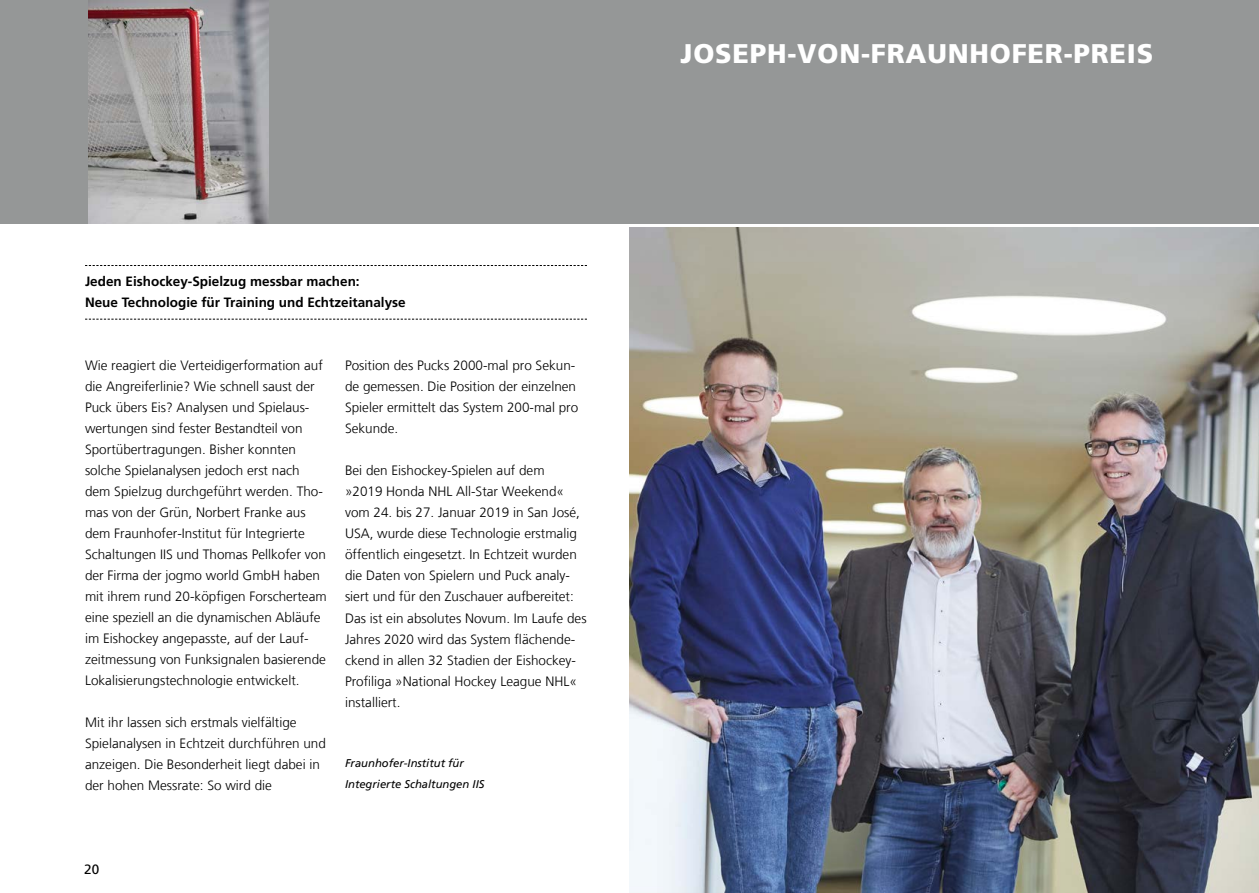
<style>
.page{position:relative;width:1259px;height:893px;background:#fff}
.page>*{position:absolute;margin:0;border:0;box-sizing:border-box;transform-origin:0 0}
.t1{font:900 27px "Frutiger LT Com";letter-spacing:.03em;color:#fff}
.t2{font:300 13.5px/21px "Frutiger LT Com";color:#000}
.t3{font:700 13.5px/21px "Frutiger LT Com";color:#000}
.t4{font:13.5px "Frutiger LT Com";color:#000}
.t5{font:italic 11.25px/21px "Frutiger LT Com";color:#000}
</style>
<div class="page">
<div style="left:0;top:0;width:1259px;height:223px;background:#959797"></div>
<img style="left:89px;top:0;width:180px;height:223px">
<svg style="left:85px;top:265px;width:502px;height:1px"></svg>
<svg style="left:85px;top:319px;width:502px;height:1px"></svg>
<img style="left:629px;top:227px;width:630px;height:666px">
<p class="t3" style="left:85px;top:271px;width:322px">Jeden Eishockey-Spielzug messbar machen:<br>Neue Technologie für Training und Echtzeitanalyse</p>
<p class="t2" style="left:85px;top:355px;width:243px">Wie reagiert die Verteidigerformation auf die Angreiferlinie? Wie schnell saust der Puck übers Eis? Analysen und Spielaus&shy;wertungen sind fester Bestandteil von Sportübertragungen. Bisher konnten solche Spielanalysen jedoch erst nach dem Spielzug durchgeführt werden. Tho&shy;mas von der Grün, Norbert Franke aus dem Fraunhofer-Institut für Integrierte Schaltungen IIS und Thomas Pellkofer von der Firma der jogmo world GmbH haben mit ihrem rund 20-köpfigen Forscherteam eine speziell an die dynamischen Abläufe im Eishockey angepasste, auf der Lauf&shy;zeitmessung von Funksignalen basierende Lokalisierungstechnologie entwickelt.</p>
<p class="t2" style="left:85px;top:712px;width:242px">Mit ihr lassen sich erstmals vielfältige Spielanalysen in Echtzeit durchführen und anzeigen. Die Besonderheit liegt dabei in der hohen Messrate: So wird die</p>
<p class="t2" style="left:345px;top:355px;width:235px">Position des Pucks 2000-mal pro Sekun&shy;de gemessen. Die Position der einzelnen<br>Spieler ermittelt das System 200-mal pro<br>Sekunde.</p>
<p class="t2" style="left:345px;top:460px;width:243px">Bei den Eishockey-Spielen auf dem<br>»2019 Honda NHL All-Star Weekend« vom 24. bis 27. Januar 2019 in San José, USA, wurde diese Technologie erstmalig öffentlich eingesetzt. In Echtzeit wurden die Daten von Spielern und Puck analy&shy;siert und für den Zuschauer aufbereitet:<br>Das ist ein absolutes Novum. Im Laufe des Jahres 2020 wird das System flächende&shy;ckend in allen 32 Stadien der Eishockey-Profiliga »National Hockey League NHL« installiert.</p>
<p class="t5" style="left:345px;top:753px;width:141px">Fraunhofer-Institut für<br>Integrierte Schaltungen IIS</p>
<p class="t4" style="left:84px;top:862px;width:17px">20</p>
<h1 class="t1" style="left:680px;top:37px;width:474px">JOSEPH-VON-FRAUNHOFER-PREIS</h1>
</div>
